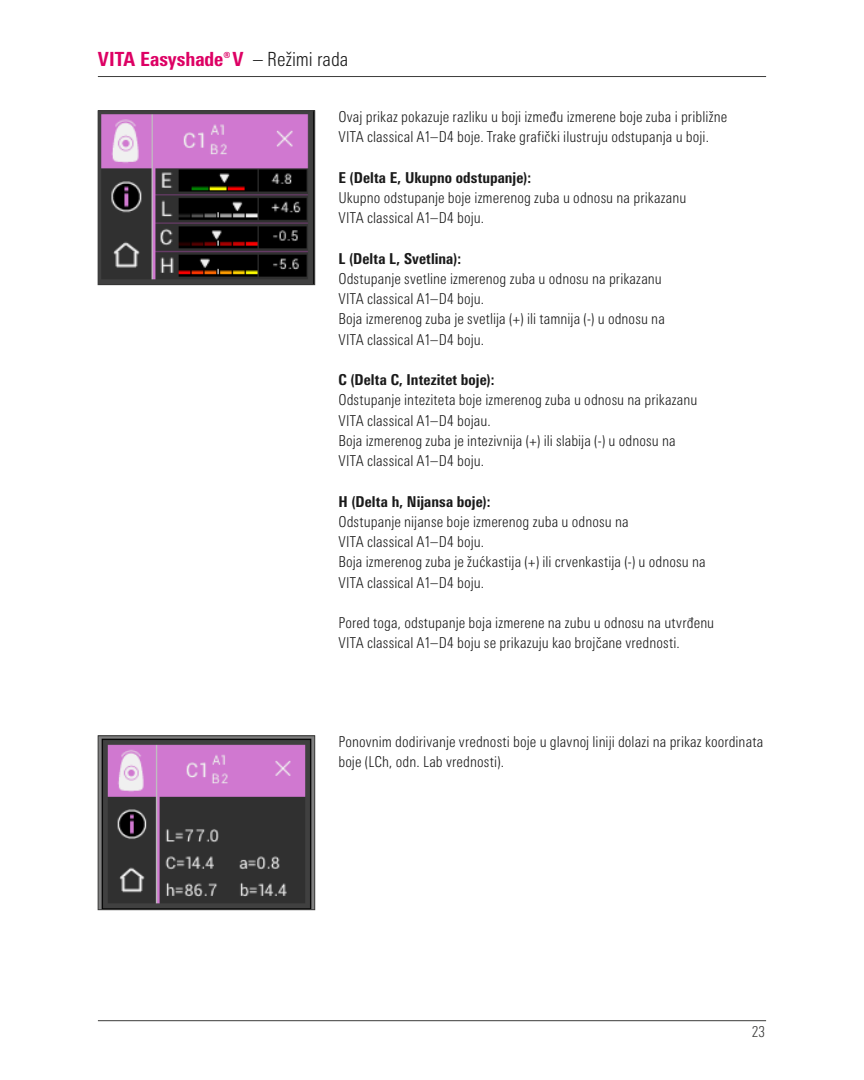
<style>
.page{position:relative;width:864px;height:1080px;background:#fff}
.page>*{position:absolute;margin:0;border:0;box-sizing:border-box;transform-origin:0 0}
.t1{font:800 condensed 19.5px "Univers Next Pro";color:#dd0064}
.t2{font:300 condensed 19.5px "Univers Next Pro";letter-spacing:-.005em;color:#1a1a1a}
.t3{font:300 condensed 15px/20.2px "Univers Next Pro";letter-spacing:.005em;color:#1a1a1a}
.t4{font:800 condensed 15px "Univers Next Pro";letter-spacing:.01em;color:#1a1a1a}
.t5{font:300 condensed 15px "Univers Next Pro";color:#3b3b3a}
.s1{font-size:16.5px}
</style>
<div class="page">
<hr style="left:98px;top:76px;width:667px;height:1px;background:#3b3b3a">
<hr style="left:98px;top:1020px;width:667px;height:1px;background:#3b3b3a">
<img style="left:100px;top:113px;width:213px;height:170px">
<div style="left:98px;top:111px;width:217px;height:174px;border:1px solid #3b3b3a"></div>
<img style="left:100px;top:738px;width:213px;height:170px">
<div style="left:98px;top:736px;width:217px;height:174px;border:1px solid #3b3b3a"></div>
<h1 class="t1" style="left:98px;top:47px;width:147px">VITA Easyshade<span class="s1">®</span>V</h1>
<h1 class="t2" style="left:253px;top:48px;width:97px">– Režimi rada</h1>
<p class="t3" style="left:338px;top:106px;width:390px">Ovaj prikaz pokazuje razliku u boji između izmerene boje zuba i približne<br>VITA classical A1–D4 boje. Trake grafički ilustruju odstupanja u boji.</p>
<p class="t4" style="left:338px;top:168px;width:194px">E (Delta E, Ukupno odstupanje):</p>
<p class="t3" style="left:338px;top:187px;width:349px">Ukupno odstupanje boje izmerenog zuba u odnosu na prikazanu<br>VITA classical A1–D4 boju.</p>
<p class="t4" style="left:338px;top:249px;width:124px">L (Delta L, Svetlina):</p>
<p class="t3" style="left:338px;top:268px;width:328px">Odstupanje svetline izmerenog zuba u odnosu na prikazanu VITA classical A1–D4 boju.<br>Boja izmerenog zuba je svetlija (+) ili tamnija (-) u odnosu na VITA classical A1–D4 boju.</p>
<p class="t4" style="left:338px;top:371px;width:157px">C (Delta C, Intezitet boje):</p>
<p class="t3" style="left:338px;top:390px;width:360px">Odstupanje inteziteta boje izmerenog zuba u odnosu na prikazanu VITA classical A1–D4 bojau.<br>Boja izmerenog zuba je intezivnija (+) ili slabija (-) u odnosu na VITA classical A1–D4 boju.</p>
<p class="t4" style="left:338px;top:492px;width:153px">H (Delta h, Nijansa boje):</p>
<p class="t3" style="left:338px;top:511px;width:369px">Odstupanje nijanse boje izmerenog zuba u odnosu na<br>VITA classical A1–D4 boju.<br>Boja izmerenog zuba je žućkastija (+) ili crvenkastija (-) u odnosu na VITA classical A1–D4 boju.</p>
<p class="t3" style="left:338px;top:613px;width:377px">Pored toga, odstupanje boja izmerene na zubu u odnosu na utvrđenu<br>VITA classical A1–D4 boju se prikazuju kao brojčane vrednosti.</p>
<p class="t3" style="left:338px;top:731px;width:426px">Ponovnim dodirivanje vrednosti boje u glavnoj liniji dolazi na prikaz koordinata boje (LCh, odn. Lab vrednosti).</p>
<p class="t5" style="left:751px;top:1023px;width:15px">23</p>
</div>
